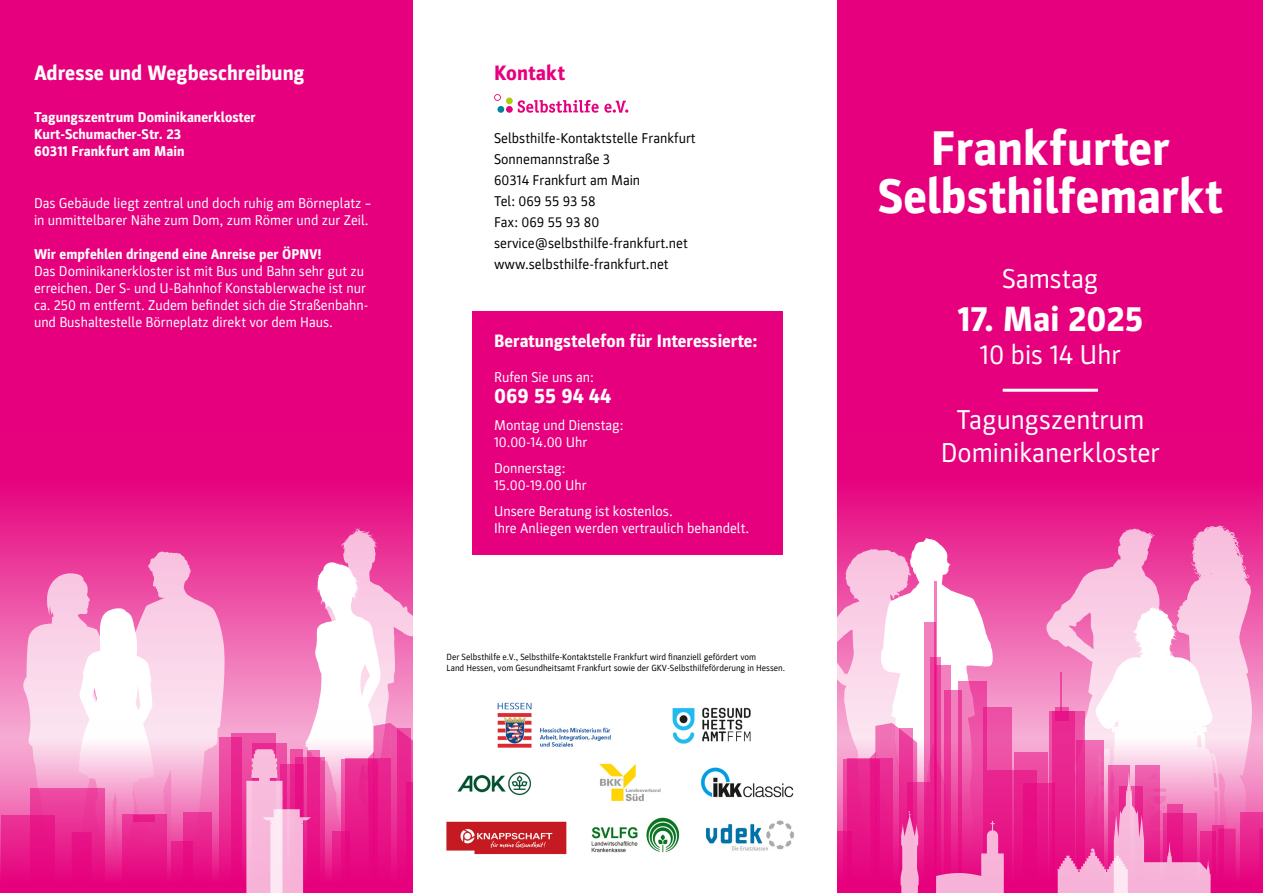
<style>
.page{position:relative;width:1263px;height:893px;background:#fff}
.page>*{position:absolute;margin:0;border:0;box-sizing:border-box;transform-origin:0 0}
.t1{font:800 49.05px/48.2px "Parka";color:#fff;text-align:center}
.t2{font:800 35.25px "Parka";color:#fff}
.t3{font:27.45px/32.8px "Parka";color:#fff;text-align:center}
.t4{font:800 21px "Parka";color:#fff}
.t5{font:800 21px "Parka";color:#e6007d}
.t6{font:800 18px "Parka";color:#fff}
.t7{font:14.25px/17.1px "Parka";color:#fff}
.t8{font:14.25px/21px "Parka";color:#000}
.t9{font:800 14.25px/17.1px "Parka";color:#fff}
.t10{font:9px/10.8px "Parka";color:#000}
</style>
<div class="page">
<img style="left:599px;top:763px;width:62px;height:39px">
<img style="left:457px;top:772px;width:74px;height:24px">
<img style="left:591px;top:817px;width:89px;height:36px">
<div style="left:0;top:0;width:412px;height:893px;background:#e6007d"></div>
<svg style="left:0;top:493px;width:412px;height:226px;background:#ea2f94"></svg>
<div style="left:838px;top:0;width:425px;height:893px;background:#e6007d"></div>
<svg style="left:23px;top:552px;width:204px;height:167px;background:#f49ecd"></svg>
<img style="left:672px;top:707px;width:79px;height:37px">
<img style="left:700px;top:767px;width:94px;height:31px">
<img style="left:446px;top:821px;width:121px;height:34px">
<img style="left:705px;top:820px;width:89px;height:31px">
<svg style="left:838px;top:492px;width:425px;height:227px;background:#ea3497"></svg>
<svg style="left:72px;top:608px;width:82px;height:111px;background:#fce6f2"></svg>
<svg style="left:1004px;top:719px;width:259px;height:153px"></svg>
<svg style="left:0;top:719px;width:246px;height:159px;background:#f06eb5"></svg>
<svg style="left:837px;top:538px;width:167px;height:355px;background:#f17bbb"></svg>
<svg style="left:1046px;top:525px;width:206px;height:368px;background:#f393c7"></svg>
<svg style="left:246px;top:527px;width:167px;height:366px;background:#f17abb"></svg>
<hr style="left:1003px;top:389px;width:95px;height:3px;background:#fff">
<div style="left:473px;top:311px;width:310px;height:244px;background:#e6007d"></div>
<div style="left:506px;top:106px;width:7px;height:7px;background:#e6007d;border-radius:50%"></div>
<div style="left:506px;top:97px;width:7px;height:7px;background:#b2cb07;border-radius:50%"></div>
<div style="left:497px;top:106px;width:7px;height:7px;background:#008298;border-radius:50%"></div>
<svg style="left:494px;top:94px;width:7px;height:7px"></svg>
<svg style="left:518px;top:100px;width:110px;height:13px"></svg>
<img style="left:497px;top:702px;width:114px;height:46px">
<h3 class="t4" style="left:34px;top:61px;width:272px">Adresse und Wegbeschreibung</h3>
<p class="t9" style="left:34px;top:109px;width:223px">Tagungszentrum Dominikanerkloster<br>Kurt-Schumacher-Str. 23<br>60311 Frankfurt am Main</p>
<p class="t7" style="left:34px;top:194px;width:339px">Das Gebäude liegt zentral und doch ruhig am Börneplatz – in unmittelbarer Nähe zum Dom, zum Römer und zur Zeil.</p>
<p class="t9" style="left:34px;top:245px;width:289px">Wir empfehlen dringend eine Anreise per ÖPNV!</p>
<p class="t7" style="left:34px;top:263px;width:336px">Das Dominikanerkloster ist mit Bus und Bahn sehr gut zu erreichen. Der S- und U-Bahnhof Konstablerwache ist nur ca. 250 m entfernt. Zudem befindet sich die Straßenbahn&shy;und Bushaltestelle Börneplatz direkt vor dem Haus.</p>
<h3 class="t5" style="left:494px;top:61px;width:72px">Kontakt</h3>
<p class="t8" style="left:494px;top:127px;width:203px">Selbsthilfe-Kontaktstelle Frankfurt<br>Sonnemannstraße 3<br>60314 Frankfurt am Main<br>Tel: 069 55 93 58<br>Fax: 069 55 93 80 service@selbsthilfe-frankfurt.net www.selbsthilfe-frankfurt.net</p>
<p class="t6" style="left:494px;top:331px;width:265px">Beratungstelefon für Interessierte:</p>
<p class="t7" style="left:494px;top:369px;width:101px">Rufen Sie uns an:</p>
<h3 class="t4" style="left:494px;top:384px;width:118px">069 55 94 44</h3>
<p class="t7" style="left:494px;top:416px;width:131px">Montag und Dienstag:<br>10.00-14.00 Uhr</p>
<p class="t7" style="left:494px;top:459px;width:94px">Donnerstag:<br>15.00-19.00 Uhr</p>
<p class="t7" style="left:494px;top:503px;width:257px">Unsere Beratung ist kostenlos.<br>Ihre Anliegen werden vertraulich behandelt.</p>
<p class="t10" style="left:446px;top:652px;width:340px">Der Selbsthilfe e.V., Selbsthilfe-Kontaktstelle Frankfurt wird finanziell gefördert vom<br>Land Hessen, vom Gesundheitsamt Frankfurt sowie der GKV-Selbsthilfeförderung in Hessen.</p>
<h1 class="t1" style="left:878px;top:124px;width:347px">Frankfurter<br>Selbsthilfemarkt</h1>
<h3 class="t3" style="left:1002px;top:263px;width:98px">Samstag</h3>
<h2 class="t2" style="left:957px;top:299px;width:187px">17. Mai 2025</h2>
<h3 class="t3" style="left:980px;top:338px;width:142px">10 bis 14 Uhr</h3>
<h3 class="t3" style="left:941px;top:404px;width:221px">Tagungszentrum<br>Dominikanerkloster</h3>
</div>
